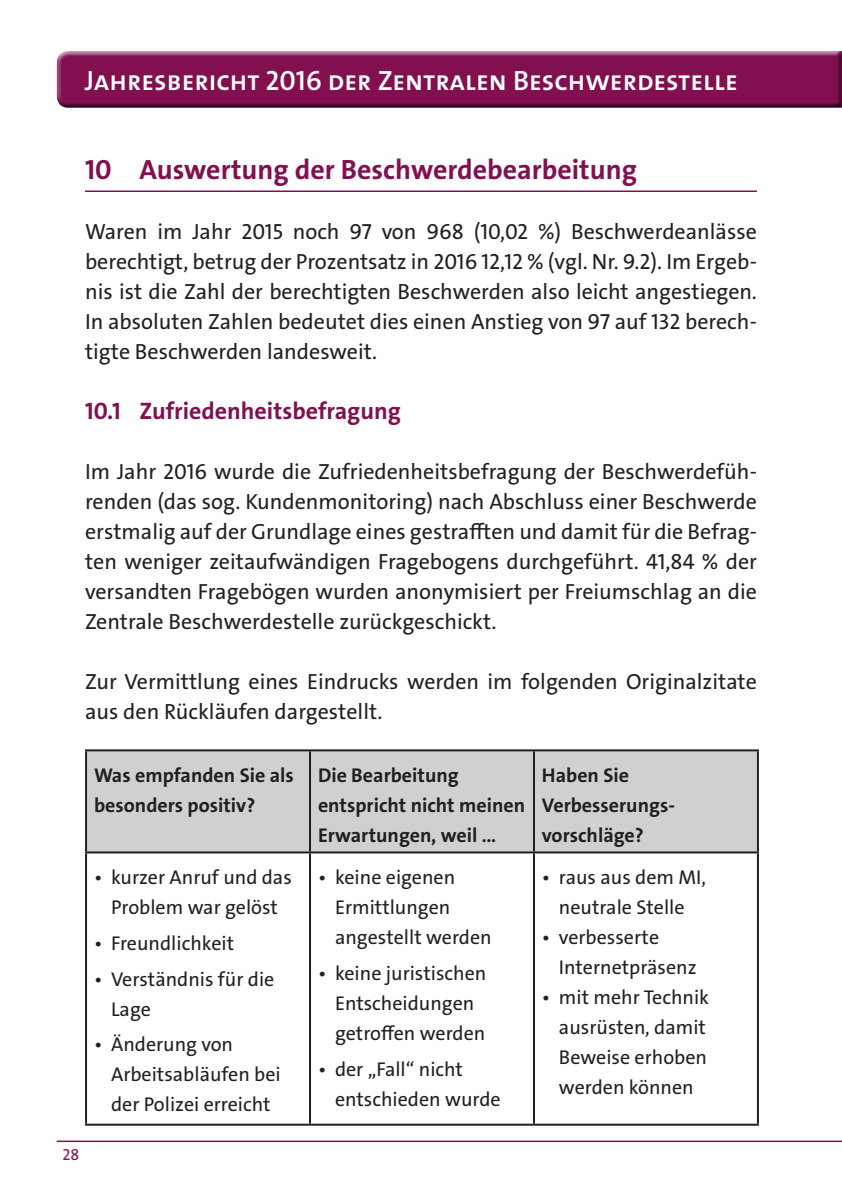
<style>
.page{position:relative;width:842px;height:1191px;background:#fff}
.page>*{position:absolute;margin:0;border:0;box-sizing:border-box;transform-origin:0 0}
.t1{font:600 28px "The Sans Os F";color:#fff}
.t2{font:700 28px "The Sans Os F";color:#821050}
.Ü_2{font:700 24px "The Sans Os F";color:#821050}
.Fließtext{font:22px/30px "The Sans Os F";color:#231f20;text-align:justify}
.t3{font:20px/30px "The Sans Os F";color:#231f20}
.Tabellentext{font:700 20px/30px "The Sans Os F";color:#231f20}
.t4{font:16px "The Sans Os F";color:#821050}
</style>
<div class="page">
<div style="left:55px;top:50px;width:787px;height:59px;background:#231f20;opacity:.75"></div>
<hr style="left:57px;top:1140px;width:785px;height:2px;background:#821050">
<hr style="left:85px;top:190px;width:672px;height:2px;background:#821050">
<div style="left:87px;top:751px;width:670px;height:100px;background:#cfd1d0"></div>
<hr style="left:85px;top:749px;width:225px;height:2px;background:#231f20">
<hr style="left:85px;top:751px;width:2px;height:100px;background:#231f20">
<hr style="left:310px;top:749px;width:224px;height:2px;background:#231f20">
<hr style="left:309px;top:751px;width:2px;height:100px;background:#231f20">
<hr style="left:534px;top:749px;width:225px;height:2px;background:#231f20">
<hr style="left:533px;top:751px;width:2px;height:100px;background:#231f20">
<hr style="left:757px;top:751px;width:2px;height:100px;background:#231f20">
<hr style="left:85px;top:851px;width:225px;height:2px;background:#231f20">
<hr style="left:85px;top:853px;width:2px;height:270px;background:#231f20">
<hr style="left:310px;top:851px;width:224px;height:2px;background:#231f20">
<hr style="left:309px;top:853px;width:2px;height:270px;background:#231f20">
<hr style="left:534px;top:851px;width:225px;height:2px;background:#231f20">
<hr style="left:533px;top:853px;width:2px;height:270px;background:#231f20">
<hr style="left:757px;top:853px;width:2px;height:270px;background:#231f20">
<hr style="left:85px;top:1123px;width:225px;height:2px;background:#231f20">
<hr style="left:310px;top:1123px;width:224px;height:2px;background:#231f20">
<hr style="left:534px;top:1123px;width:225px;height:2px;background:#231f20">
<p class="t1" style="left:85px;top:62px;width:654px">Jahresbericht 2016 der Zentralen Beschwerdestelle</p>
<p class="t2" style="left:85px;top:152px;width:553px">10 Auswertung der Beschwerdebearbeitung</p>
<p class="Fließtext" style="left:85px;top:217px;width:673px">Waren im Jahr 2015 noch 97 von 968 (10,02 %) Beschwerdeanlässe berechtigt, betrug der Prozentsatz in 2016 12,12 % (vgl. Nr. 9.2). Im Ergeb&shy;nis ist die Zahl der berechtigten Beschwerden also leicht angestiegen.<br>In absoluten Zahlen bedeutet dies einen Anstieg von 97 auf 132 berech&shy;tigte Beschwerden landesweit.</p>
<p class="Ü_2" style="left:85px;top:396px;width:317px">10.1 Zufriedenheitsbefragung</p>
<p class="Fließtext" style="left:85px;top:457px;width:673px">Im Jahr 2016 wurde die Zufriedenheitsbefragung der Beschwerdefüh&shy;renden (das sog. Kundenmonitoring) nach Abschluss einer Beschwerde erstmalig auf der Grundlage eines gestrafften und damit für die Befrag&shy;ten weniger zeitaufwändigen Fragebogens durchgeführt. 41,84 % der versandten Fragebögen wurden anonymisiert per Freiumschlag an die Zentrale Beschwerdestelle zurückgeschickt.</p>
<p class="Fließtext" style="left:85px;top:667px;width:673px">Zur Vermittlung eines Eindrucks werden im folgenden Originalzitate aus den Rückläufen dargestellt.</p>
<p class="t4" style="left:62px;top:1144px;width:18px">28</p>
<p class="Tabellentext" style="left:94px;top:760px;width:201px">Was empfanden Sie als besonders positiv?</p>
<p class="Tabellentext" style="left:318px;top:760px;width:209px">Die Bearbeitung entspricht nicht meinen<br>Erwartungen, weil …</p>
<p class="Tabellentext" style="left:542px;top:760px;width:135px">Haben Sie<br>Verbesserungs&shy;vorschläge?</p>
<p class="t3" style="left:94px;top:862px;width:199px;text-align:center">• kurzer Anruf und das<br>Problem war gelöst</p>
<p class="t3" style="left:94px;top:928px;width:142px">• Freundlichkeit</p>
<p class="t3" style="left:111px;top:964px;width:165px;text-indent:-17px">• Verständnis für die<br>Lage</p>
<p class="t3" style="left:111px;top:1029px;width:171px;text-indent:-17px">• Änderung von<br>Arbeitsabläufen bei der Polizei erreicht</p>
<p class="t3" style="left:335px;top:862px;width:158px;text-indent:-17px">• keine eigenen<br>Ermittlungen angestellt werden</p>
<p class="t3" style="left:335px;top:958px;width:153px;text-indent:-17px">• keine juristischen<br>Entscheidungen getroffen werden</p>
<p class="t3" style="left:335px;top:1054px;width:167px;text-indent:-17px">• der „Fall“ nicht entschieden wurde</p>
<p class="t3" style="left:542px;top:862px;width:166px;text-align:center">• raus aus dem MI, neutrale Stelle</p>
<p class="t3" style="left:559px;top:922px;width:139px;text-indent:-17px">• verbesserte<br>Internetpräsenz</p>
<p class="t3" style="left:559px;top:982px;width:152px;text-indent:-17px">• mit mehr Technik ausrüsten, damit<br>Beweise erhoben werden können</p>
</div>
